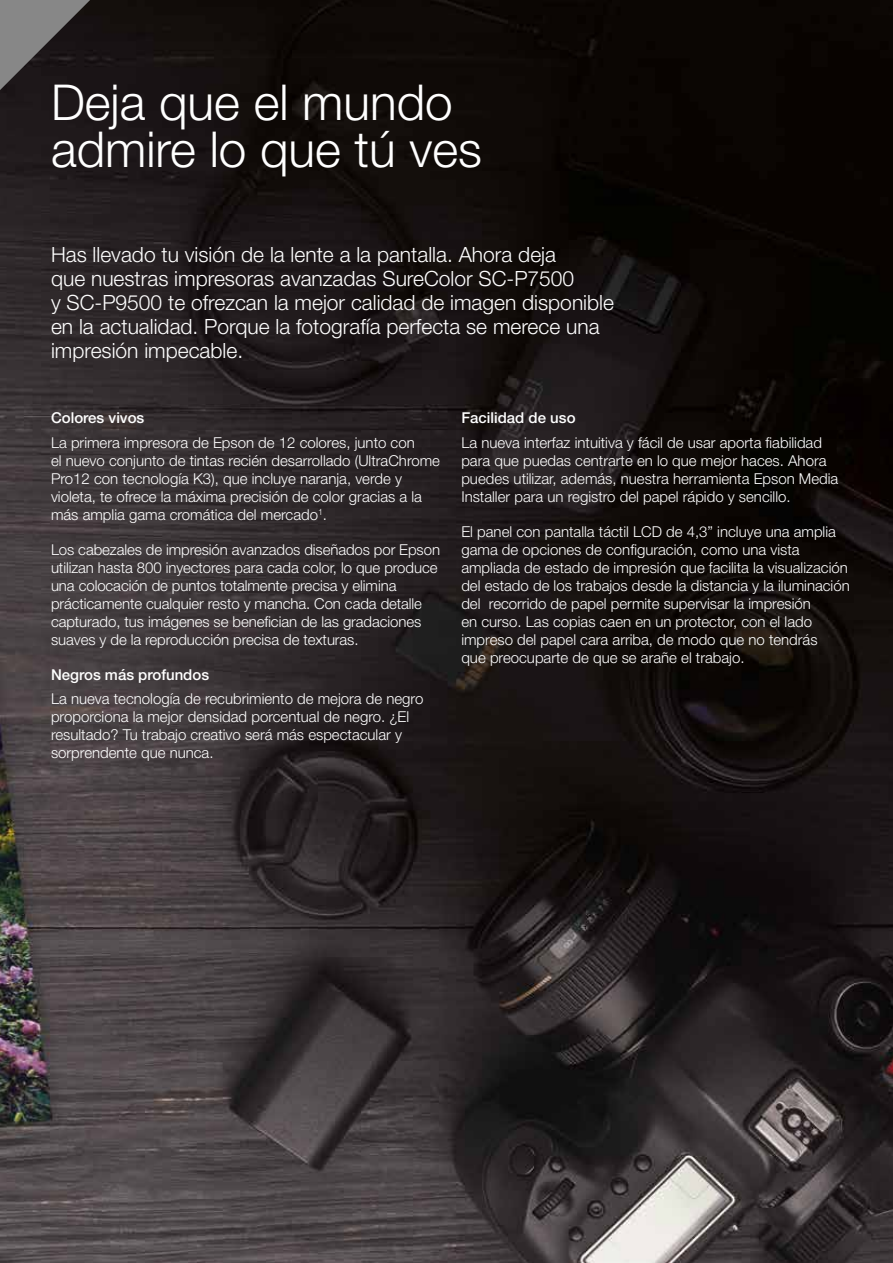
<style>
.page{position:relative;width:893px;height:1263px;background:#fff}
.page>*{position:absolute;margin:0;border:0;box-sizing:border-box;transform-origin:0 0}
.t1{font:300 49.5px/46.5px "Helvetica Neue LT Pro";color:#fff}
.t2{font:300 21px/24px "Helvetica Neue LT Pro";color:#fff}
.t3{font:300 15px/18px "Helvetica Neue LT Pro";color:#fff}
.t4{font:500 15px "Helvetica Neue LT Pro";color:#fff}
</style>
<div class="page">
<img style="left:0;top:0;width:893px;height:1263px">
<svg style="left:0;top:0;width:90px;height:90px;background:#514e4f"></svg>
<h1 class="t1" style="left:51px;top:78px;width:432px">Deja que el mundo admire lo que tú ves</h1>
<p class="t2" style="left:51px;top:242px;width:564px">Has llevado tu visión de la lente a la pantalla. Ahora deja<br>que nuestras impresoras avanzadas SureColor SC-P7500<br>y SC-P9500 te ofrezcan la mejor calidad de imagen disponible en la actualidad. Porque la fotografía perfecta se merece una impresión impecable.</p>
<p class="t4" style="left:51px;top:409px;width:95px">Colores vivos</p>
<p class="t3" style="left:51px;top:433px;width:391px">La primera impresora de Epson de 12 colores, junto con<br>el nuevo conjunto de tintas recién desarrollado (UltraChrome Pro12 con tecnología K3), que incluye naranja, verde y violeta, te ofrece la máxima precisión de color gracias a la más amplia gama cromática del mercado<sup>1</sup>.</p>
<p class="t3" style="left:51px;top:540px;width:391px">Los cabezales de impresión avanzados diseñados por Epson utilizan hasta 800 inyectores para cada color, lo que produce una colocación de puntos totalmente precisa y elimina prácticamente cualquier resto y mancha. Con cada detalle capturado, tus imágenes se benefician de las gradaciones suaves y de la reproducción precisa de texturas.</p>
<p class="t4" style="left:51px;top:665px;width:160px">Negros más profundos</p>
<p class="t3" style="left:51px;top:689px;width:374px">La nueva tecnología de recubrimiento de mejora de negro proporciona la mejor densidad porcentual de negro. ¿El resultado? Tu trabajo creativo será más espectacular y sorprendente que nunca.</p>
<p class="t4" style="left:461px;top:409px;width:116px">Facilidad de uso</p>
<p class="t3" style="left:461px;top:433px;width:379px">La nueva interfaz intuitiva y fácil de usar aporta fiabilidad para que puedas centrarte en lo que mejor haces. Ahora puedes utilizar, además, nuestra herramienta Epson Media Installer para un registro del papel rápido y sencillo.</p>
<p class="t3" style="left:461px;top:522px;width:390px">El panel con pantalla táctil LCD de 4,3” incluye una amplia gama de opciones de configuración, como una vista ampliada de estado de impresión que facilita la visualización del estado de los trabajos desde la distancia y la iluminación del recorrido de papel permite supervisar la impresión<br>en curso. Las copias caen en un protector, con el lado impreso del papel cara arriba, de modo que no tendrás<br>que preocuparte de que se arañe el trabajo.</p>
</div>
